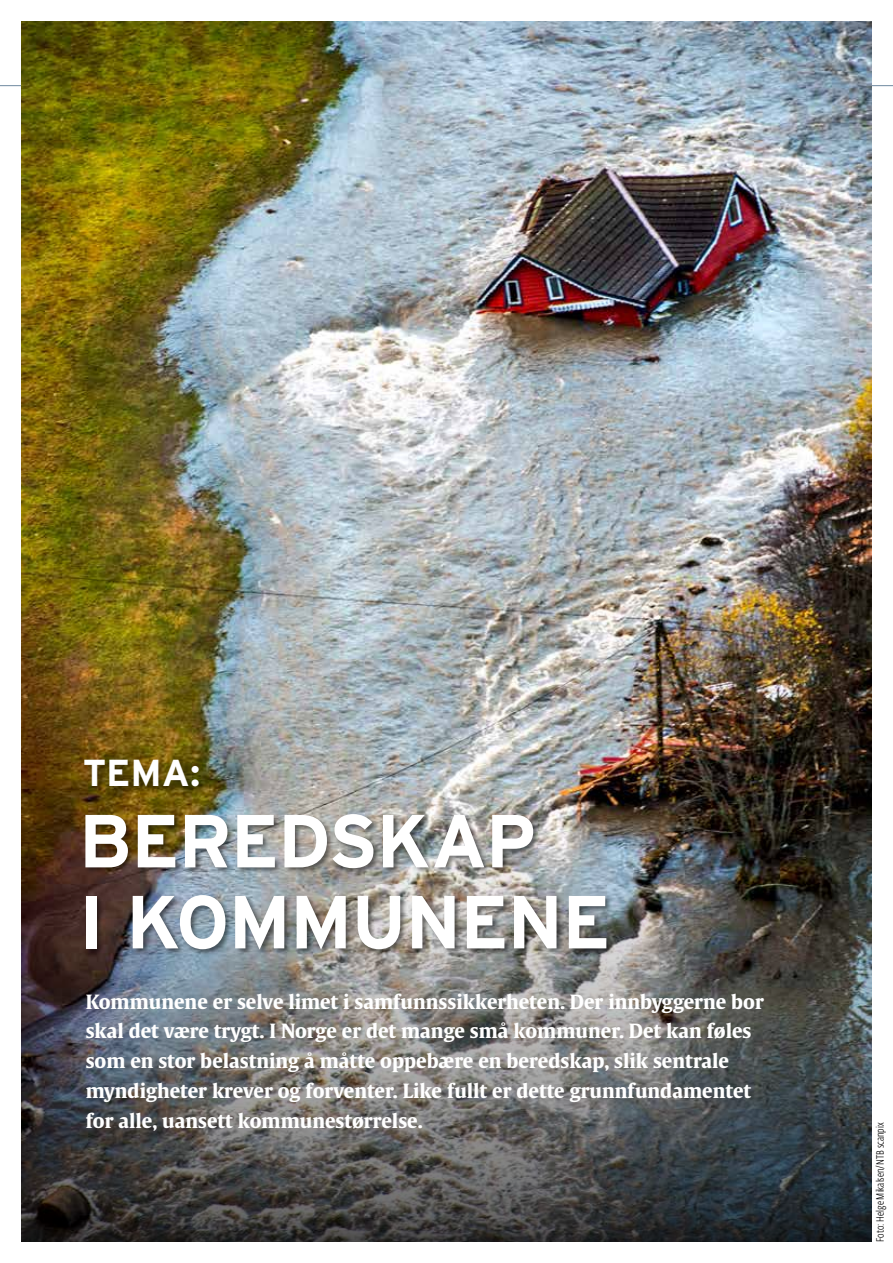
<style>
.page{position:relative;width:893px;height:1263px;background:#fff}
.page>*{position:absolute;margin:0;border:0;box-sizing:border-box;transform-origin:0 0}
.t1{font:700 75px/81px "Interstate";letter-spacing:-.015em;color:#fff}
.t2{font:700 37.5px "Interstate";color:#fff}
.t3{font:19.5px/30px "Gulliver Bold Roman";color:#fff}
.t4{font:300 10.5px "Fedra Sans Cond Alt Std";color:#000}
</style>
<div class="page">
<hr style="left:0;top:85px;width:893px;height:1px;background:#8097aa">
<img style="left:21px;top:21px;width:850px;height:815px">
<img style="left:21px;top:836px;width:850px;height:406px">
<div style="left:84px;top:812px;width:530px;height:145px;background:#000;opacity:.5"></div>
<div style="left:80px;top:754px;width:129px;height:43px;background:#000;opacity:.5"></div>
<h2 class="t2" style="left:83px;top:752px;width:119px">TEMA:</h2>
<h1 class="t1" style="left:79px;top:800px;width:534px">BEREDSKAP<br>I KOMMUNENE</h1>
<p class="t3" style="left:86px;top:986px;width:680px">Kommunene er selve limet i samfunnssikkerheten. Der innbyggerne bor skal det være trygt. I Norge er det mange små kommuner. Det kan føles som en stor belastning å måtte oppebære en beredskap, slik sentrale myndigheter krever og forventer. Like fullt er dette grunnfundamentet for alle, uansett kommunestørrelse.</p>
<p class="t4" style="left:874px;top:1242px;width:121px;rotate:-90deg">Foto: Helge Mikalsen/NTB scanpix</p>
</div>
